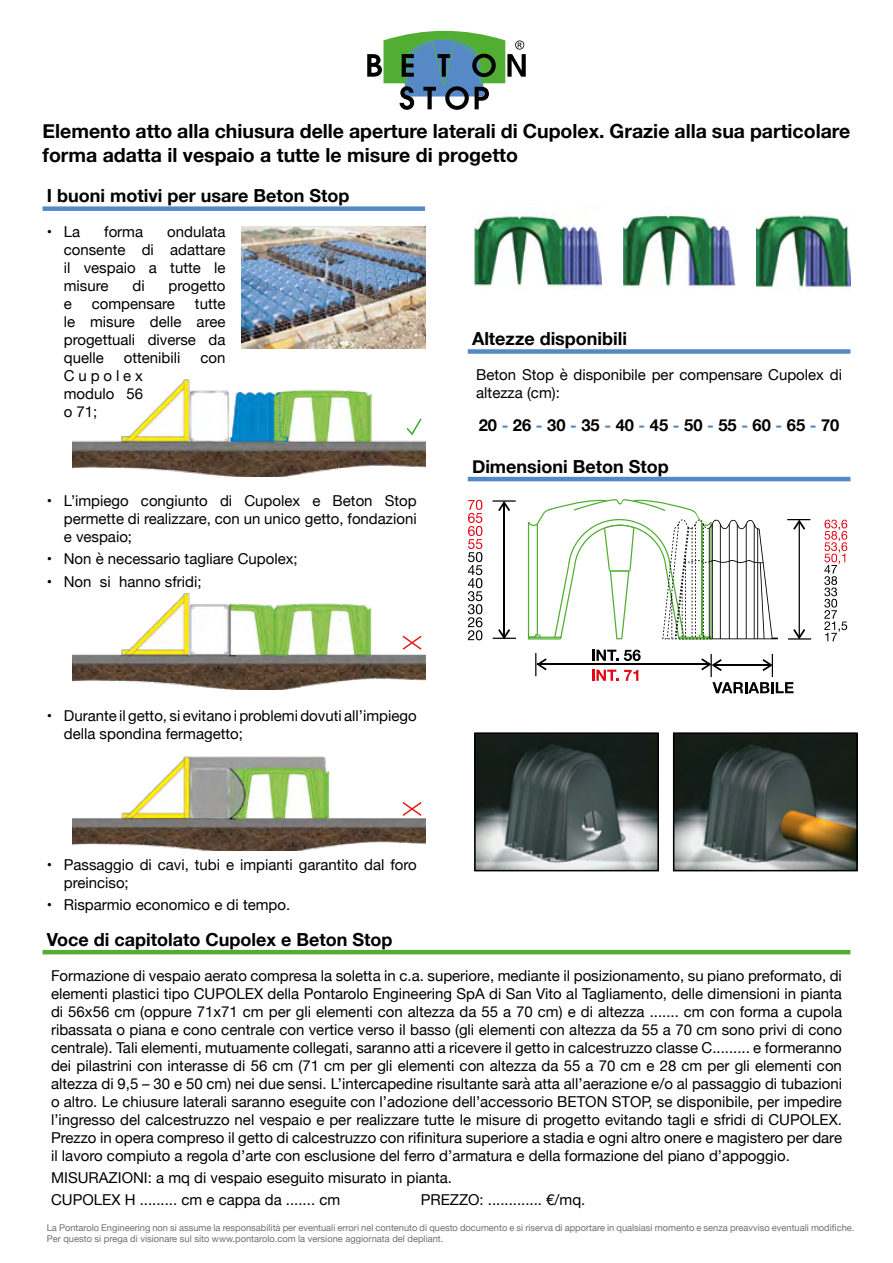
<style>
.page{position:relative;width:893px;height:1263px;background:#fff}
.page>*{position:absolute;margin:0;border:0;box-sizing:border-box;transform-origin:0 0}
.t1{font:700 19.5px/23.4px "Helvetica Neue";color:#000}
.t2{font:700 18px "Helvetica Neue";color:#000}
.t3{font:700 16.5px "Helvetica Neue";color:#000}
.t4{font:15px/18px "Helvetica Neue";color:#000;text-align:justify}
.t5{font:9.3px/11.1px "Helvetica Neue";color:#706f6f}
.s1{color:#5488c7}
</style>
<div class="page">
<svg style="left:367px;top:30px;width:159px;height:80px"></svg>
<div style="left:43px;top:206px;width:382px;height:5px;background:#5488c7"></div>
<img style="left:474px;top:216px;width:128px;height:73px">
<img style="left:623px;top:214px;width:112px;height:73px">
<img style="left:757px;top:213px;width:93px;height:76px">
<div style="left:468px;top:349px;width:382px;height:5px;background:#5488c7"></div>
<hr style="left:468px;top:477px;width:382px;height:4px;background:#5488c7">
<svg style="left:528px;top:499px;width:250px;height:140px"></svg>
<svg style="left:535px;top:653px;width:12px;height:23px"></svg>
<hr style="left:538px;top:664px;width:170px;height:1px;background:#000">
<hr style="left:788px;top:638px;width:23px;height:2px;background:#000">
<svg style="left:787px;top:519px;width:23px;height:120px"></svg>
<svg style="left:493px;top:502px;width:23px;height:137px"></svg>
<hr style="left:493px;top:500px;width:23px;height:2px;background:#000">
<svg style="left:592px;top:650px;width:26px;height:11px"></svg>
<svg style="left:624px;top:650px;width:17px;height:11px"></svg>
<svg style="left:701px;top:654px;width:92px;height:39px"></svg>
<svg style="left:468px;top:500px;width:14px;height:140px"></svg>
<svg style="left:824px;top:520px;width:23px;height:121px"></svg>
<svg style="left:592px;top:670px;width:26px;height:11px"></svg>
<svg style="left:624px;top:670px;width:14px;height:11px"></svg>
<img style="left:241px;top:226px;width:184px;height:123px">
<img style="left:72px;top:379px;width:353px;height:98px">
<img style="left:72px;top:593px;width:353px;height:97px">
<img style="left:72px;top:756px;width:353px;height:95px">
<img style="left:477px;top:735px;width:179px;height:133px">
<div style="left:474px;top:732px;width:185px;height:139px;border:2px solid #000"></div>
<img style="left:676px;top:735px;width:179px;height:133px">
<div style="left:673px;top:732px;width:185px;height:139px;border:2px solid #000"></div>
<hr style="left:43px;top:950px;width:807px;height:4px;background:#52ae32">
<svg style="left:405px;top:417px;width:18px;height:20px"></svg>
<svg style="left:401px;top:634px;width:22px;height:17px"></svg>
<svg style="left:401px;top:800px;width:22px;height:17px"></svg>
<h1 class="t1" style="left:43px;top:120px;width:809px">Elemento atto alla chiusura delle aperture laterali di Cupolex. Grazie alla sua particolare forma adatta il vespaio a tutte le misure di progetto</h1>
<p class="t2" style="left:47px;top:182px;width:304px">I buoni motivi per usare Beton Stop</p>
<p class="t4" style="left:47px;top:224px;width:35px">• La</p>
<p class="t4" style="left:104px;top:224px;width:40px">forma</p>
<p class="t4" style="left:64px;top:224px;width:163px;text-indent:103px">ondulata consente di adattare il vespaio a tutte le misure</p>
<p class="t4" style="left:132px;top:278px;width:14px">di</p>
<p class="t4" style="left:169px;top:278px;width:58px">progetto</p>
<p class="t4" style="left:64px;top:296px;width:163px;text-indent:131px">tutte le misure delle aree progettuali diverse da quelle</p>
<p class="t4" style="left:64px;top:296px;width:10px">e</p>
<p class="t4" style="left:92px;top:296px;width:85px">compensare</p>
<p class="t4" style="left:124px;top:350px;width:58px">ottenibili</p>
<p class="t4" style="left:201px;top:350px;width:27px">con</p>
<p class="t4" style="left:64px;top:368px;width:81px">Cupolex modulo 56 o 71;</p>
<p class="t4" style="left:64px;top:493px;width:354px;text-indent:-17px">• L’impiego congiunto di Cupolex e Beton Stop permette di realizzare, con un unico getto, fondazioni e vespaio;</p>
<p class="t4" style="left:47px;top:551px;width:252px">• Non è necessario tagliare Cupolex;</p>
<p class="t4" style="left:47px;top:573px;width:156px">• Non si hanno sfridi;</p>
<p class="t4" style="left:64px;top:708px;width:354px;text-indent:-17px">• Durante il getto, si evitano i problemi dovuti all’impiego della spondina fermagetto;</p>
<p class="t4" style="left:64px;top:856px;width:354px;text-indent:-17px">• Passaggio di cavi, tubi e impianti garantito dal foro preinciso;</p>
<p class="t4" style="left:47px;top:896px;width:245px">• Risparmio economico e di tempo.</p>
<p class="t2" style="left:472px;top:324px;width:157px">Altezze disponibili</p>
<p class="t4" style="left:476px;top:366px;width:367px">Beton Stop è disponibile per compensare Cupolex di altezza (cm):</p>
<p class="t3" style="left:479px;top:412px;width:362px">20 <span class="s1">-</span> 26 <span class="s1">-</span> 30 <span class="s1">-</span> 35 <span class="s1">-</span> 40 <span class="s1">-</span> 45 <span class="s1">-</span> 50 <span class="s1">-</span> 55 <span class="s1">-</span> 60 <span class="s1">-</span> 65 <span class="s1">-</span> 70</p>
<p class="t2" style="left:472px;top:452px;width:198px">Dimensioni Beton Stop</p>
<p class="t2" style="left:47px;top:925px;width:347px">Voce di capitolato Cupolex e Beton Stop</p>
<p class="t4" style="left:51px;top:967px;width:792px">Formazione di vespaio aerato compresa la soletta in c.a. superiore, mediante il posizionamento, su piano preformato, di elementi plastici tipo CUPOLEX della Pontarolo Engineering SpA di San Vito al Tagliamento, delle dimensioni in pianta di 56x56 cm (oppure 71x71 cm per gli elementi con altezza da 55 a 70 cm) e di altezza ....... cm con forma a cupola ribassata o piana e cono centrale con vertice verso il basso (gli elementi con altezza da 55 a 70 cm sono privi di cono centrale). Tali elementi, mutuamente collegati, saranno atti a ricevere il getto in calcestruzzo classe C......... e formeranno dei pilastrini con interasse di 56 cm (71 cm per gli elementi con altezza da 55 a 70 cm e 28 cm per gli elementi con altezza di 9,5 – 30 e 50 cm) nei due sensi. L’intercapedine risultante sarà atta all’aerazione e/o al passaggio di tubazioni o altro. Le chiusure laterali saranno eseguite con l’adozione dell’accessorio BETON STOP, se disponibile, per impedire l’ingresso del calcestruzzo nel vespaio e per realizzare tutte le misure di progetto evitando tagli e sfridi di CUPOLEX.<br>Prezzo in opera compreso il getto di calcestruzzo con rifinitura superiore a stadia e ogni altro onere e magistero per dare il lavoro compiuto a regola d’arte con esclusione del ferro d’armatura e della formazione del piano d’appoggio.</p>
<p class="t4" style="left:51px;top:1167px;width:402px;line-height:22.2px">MISURAZIONI: a mq di vespaio eseguito misurato in pianta.<br>CUPOLEX H ......... cm e cappa da ....... cm</p>
<p class="t4" style="left:421px;top:1192px;width:166px">PREZZO: ............. €/mq.</p>
<p class="t5" style="left:47px;top:1222px;width:809px">La Pontarolo Engineering non si assume la responsabilità per eventuali errori nel contenuto di questo documento e si riserva di apportare in qualsiasi momento e senza preavviso eventuali modifiche.<br>Per questo si prega di visionare sul sito www.pontarolo.com la versione aggiornata del depliant.</p>
</div>
